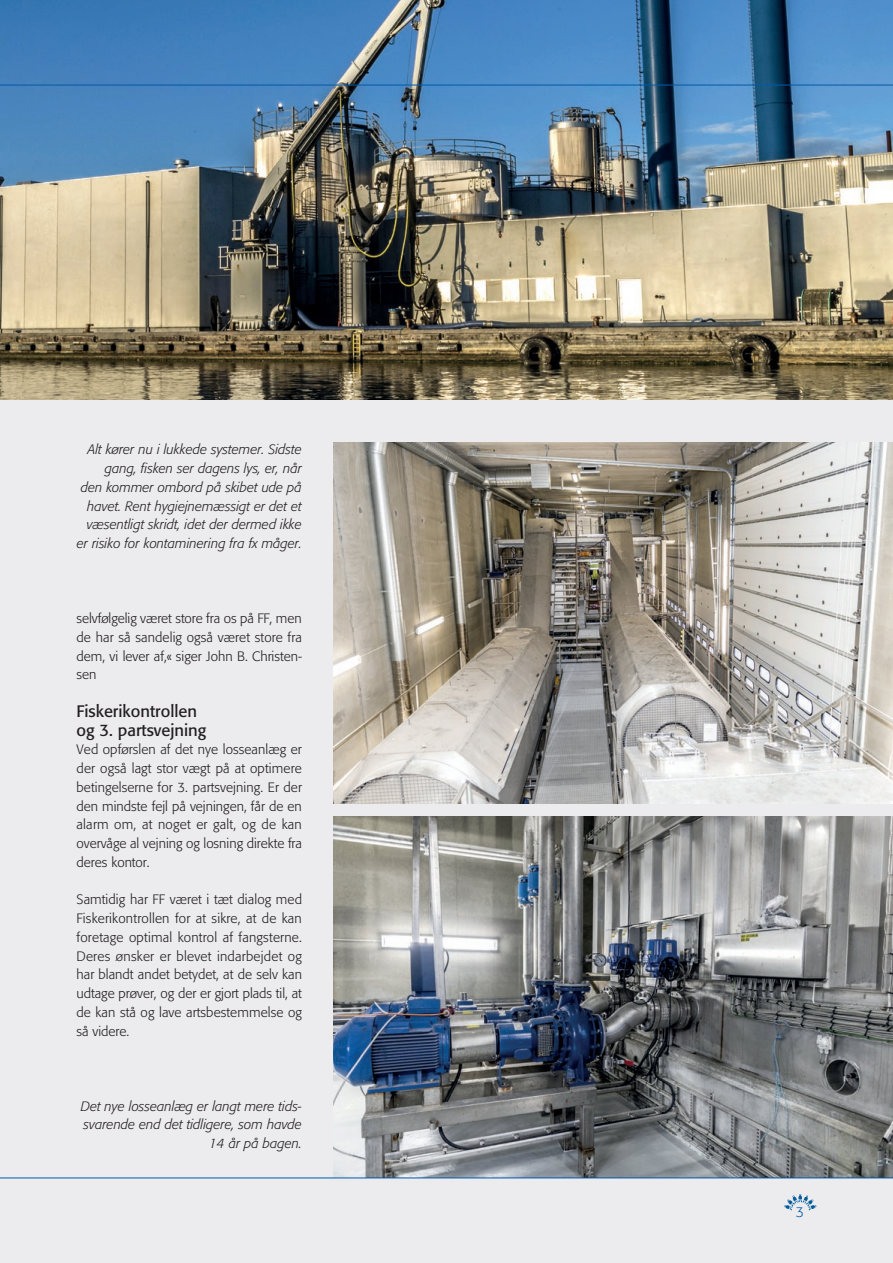
<style>
.page{position:relative;width:893px;height:1263px;background:#ececee}
.page>*{position:absolute;margin:0;border:0;box-sizing:border-box;transform-origin:0 0}
.t1{font:16.5px/18.8px "Formata";color:#231f20}
.t2{font:300 14.25px "Formata";color:#015aaa}
.t3{font:300 13.5px/18.8px "Formata";color:#231f20;text-align:justify}
.t4{font:italic 300 13.5px/18.8px "Formata";color:#231f20;text-align:right}
</style>
<div class="page">
<img style="left:334px;top:442px;width:559px;height:362px">
<img style="left:334px;top:816px;width:559px;height:361px">
<img style="left:0;top:0;width:893px;height:400px">
<hr style="left:0;top:85px;width:893px;height:1px;background:#015aaa">
<svg style="left:784px;top:1194px;width:32px;height:16px"></svg>
<hr style="left:0;top:1177px;width:893px;height:1px;background:#015aaa">
<p class="t4" style="left:77px;top:440px;width:227px">Alt kører nu i lukkede systemer. Sidste gang, fisken ser dagens lys, er, når<br>den kommer ombord på skibet ude på havet. Rent hygiejnemæssigt er det et væsentligt skridt, idet der dermed ikke er risiko for kontaminering fra fx måger.</p>
<p class="t3" style="left:77px;top:609px;width:227px">selvfølgelig været store fra os på FF, men de har så sandelig også været store fra dem, vi lever af,« siger John B. Christen&shy;sen</p>
<p class="t1" style="left:77px;top:701px;width:131px">Fiskerikontrollen og 3. partsvejning</p>
<p class="t3" style="left:77px;top:740px;width:227px">Ved opførslen af det nye losseanlæg er der også lagt stor vægt på at optimere betingelserne for 3. partsvejning. Er der den mindste fejl på vejningen, får de en alarm om, at noget er galt, og de kan overvåge al vejning og losning direkte fra deres kontor.</p>
<p class="t3" style="left:77px;top:890px;width:227px">Samtidig har FF været i tæt dialog med Fiskerikontrollen for at sikre, at de kan foretage optimal kontrol af fangsterne.<br>Deres ønsker er blevet indarbejdet og har blandt andet betydet, at de selv kan udtage prøver, og der er gjort plads til, at de kan stå og lave artsbestemmelse og så videre.</p>
<p class="t4" style="left:81px;top:1096px;width:223px">Det nye losseanlæg er langt mere tids&shy;svarende end det tidligere, som havde<br>14 år på bagen.</p>
<p class="t2" style="left:796px;top:1203px;width:10px">3</p>
</div>
